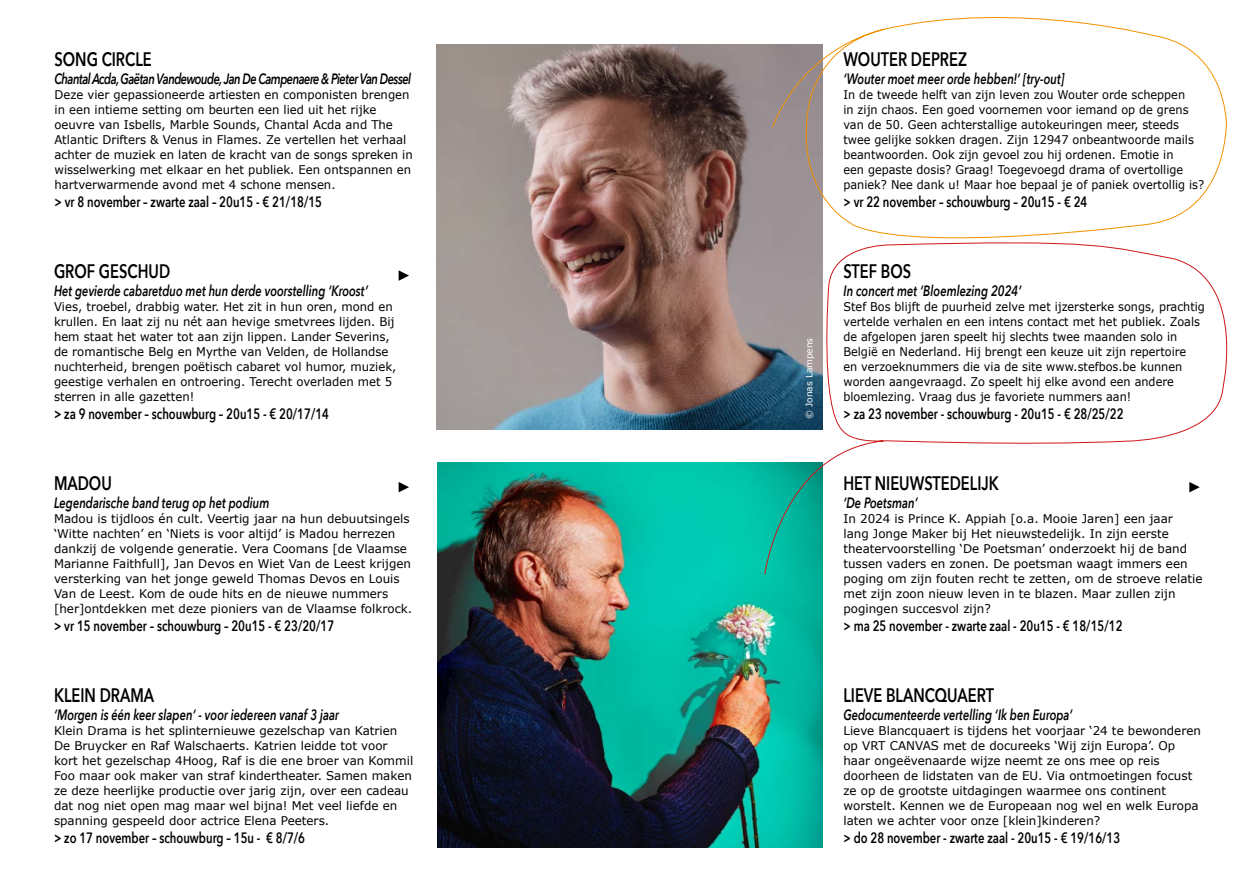
<style>
.page{position:relative;width:1259px;height:893px;background:#fff}
.page>*{position:absolute;margin:0;border:0;box-sizing:border-box;transform-origin:0 0}
.t1{font:600 19.5px "Avenir Next";color:#000;scale:.75 1}
.t2{font:600 15px "Avenir Next";color:#000;scale:.75 1}
.t3{font:italic 600 15px "Avenir Next";color:#000;scale:.75 1}
.t4{font:italic 600 15px "Avenir Next";letter-spacing:-.05em;color:#000;scale:.75 1}
.t5{font:12px/15px "Verdana";color:#000}
.t6{font:12px/15px "Verdana";color:#000;scale:.94 1}
.t7{font:9px "Verdana";color:#fff}
</style>
<div class="page">
<svg style="left:398px;top:270px;width:11px;height:11px"></svg>
<svg style="left:398px;top:482px;width:11px;height:10px"></svg>
<img style="left:437px;top:44px;width:334px;height:385px">
<img style="left:437px;top:462px;width:385px;height:385px">
<svg style="left:771px;top:16px;width:456px;height:223px"></svg>
<svg style="left:764px;top:239px;width:464px;height:336px"></svg>
<h1 class="t1" style="left:54px;top:43px;width:131px">SONG CIRCLE</h1>
<p class="t4" style="left:54px;top:66px;width:477px">Chantal Acda, Gaëtan Vandewoude, Jan De Campenaere &amp; Pieter Van Dessel</p>
<p class="t5" style="left:54px;top:87px;width:360px">Deze vier gepassioneerde artiesten en componisten brengen in een intieme setting om beurten een lied uit het rijke oeuvre van Isbells, Marble Sounds, Chantal Acda and The Atlantic Drifters &amp; Venus in Flames. Ze vertellen het verhaal achter de muziek en laten de kracht van de songs spreken in wisselwerking met elkaar en het publiek. Een ontspannen en hartverwarmende avond met 4 schone mensen.</p>
<p class="t2" style="left:54px;top:189px;width:358px">&gt; vr 8 november – zwarte zaal – 20u15 - € 21/18/15</p>
<h1 class="t1" style="left:54px;top:255px;width:156px">GROF GESCHUD</h1>
<p class="t3" style="left:54px;top:278px;width:420px">Het gevierde cabaretduo met hun derde voorstelling ‘Kroost’</p>
<p class="t5" style="left:54px;top:299px;width:344px">Vies, troebel, drabbig water. Het zit in hun oren, mond en krullen. En laat zij nu nét aan hevige smetvrees lijden. Bij hem staat het water tot aan zijn lippen. Lander Severins, de romantische Belg en Myrthe van Velden, de Hollandse nuchterheid, brengen poëtisch cabaret vol humor, muziek, geestige verhalen en ontroering. Terecht overladen met 5 sterren in alle gazetten!</p>
<p class="t2" style="left:54px;top:401px;width:368px">&gt; za 9 november – schouwburg – 20u15 - € 20/17/14</p>
<h1 class="t1" style="left:54px;top:467px;width:79px">MADOU</h1>
<p class="t3" style="left:54px;top:490px;width:289px">Legendarische band terug op het podium</p>
<p class="t5" style="left:54px;top:511px;width:360px">Madou is tijdloos én cult. Veertig jaar na hun debuutsingels ‘Witte nachten’ en ‘Niets is voor altijd’ is Madou herrezen dankzij de volgende generatie. Vera Coomans [de Vlaamse Marianne Faithfull], Jan Devos en Wiet Van de Leest krijgen versterking van het jonge geweld Thomas Devos en Louis Van de Leest. Kom de oude hits en de nieuwe nummers [her]ontdekken met deze pioniers van de Vlaamse folkrock.</p>
<p class="t2" style="left:54px;top:613px;width:375px">&gt; vr 15 november – schouwburg – 20u15 - € 23/20/17</p>
<h1 class="t1" style="left:54px;top:679px;width:135px">KLEIN DRAMA</h1>
<p class="t3" style="left:54px;top:702px;width:382px">‘Morgen is één keer slapen’ - voor iedereen vanaf 3 jaar</p>
<p class="t5" style="left:54px;top:723px;width:361px">Klein Drama is het splinternieuwe gezelschap van Katrien De Bruycker en Raf Walschaerts. Katrien leidde tot voor kort het gezelschap 4Hoog, Raf is die ene broer van Kommil Foo maar ook maker van straf kindertheater. Samen maken ze deze heerlijke productie over jarig zijn, over een cadeau dat nog niet open mag maar wel bijna! Met veel liefde en spanning gespeeld door actrice Elena Peeters.</p>
<p class="t2" style="left:54px;top:825px;width:336px">&gt; zo 17 november – schouwburg – 15u - € 8/7/6</p>
<p class="t7" style="left:803px;top:419px;width:83px;rotate:-90deg">© Jonas Lampens</p>
<h1 class="t1" style="left:843px;top:43px;width:166px">WOUTER DEPREZ</h1>
<p class="t3" style="left:843px;top:66px;width:296px">‘Wouter moet meer orde hebben!’ [try-out]</p>
<p class="t6" style="left:843px;top:87px;width:385px">In de tweede helft van zijn leven zou Wouter orde scheppen<br>in zijn chaos. Een goed voornemen voor iemand op de grens van de 50. Geen achterstallige autokeuringen meer, steeds twee gelijke sokken dragen. Zijn 12947 onbeantwoorde mails beantwoorden. Ook zijn gevoel zou hij ordenen. Emotie in<br>een gepaste dosis? Graag! Toegevoegd drama of overtollige paniek? Nee dank u! Maar hoe bepaal je of paniek overtollig is?</p>
<p class="t2" style="left:843px;top:189px;width:327px">&gt; vr 22 november – schouwburg – 20u15 - € 24</p>
<h1 class="t1" style="left:843px;top:255px;width:92px">STEF BOS</h1>
<p class="t3" style="left:843px;top:278px;width:239px">In concert met ‘Bloemlezing 2024’</p>
<p class="t6" style="left:843px;top:299px;width:386px">Stef Bos blijft de puurheid zelve met ijzersterke songs, prachtig vertelde verhalen en een intens contact met het publiek. Zoals de afgelopen jaren speelt hij slechts twee maanden solo in België en Nederland. Hij brengt een keuze uit zijn repertoire<br>en verzoeknummers die via de site www.stefbos.be kunnen worden aangevraagd. Zo speelt hij elke avond een andere bloemlezing. Vraag dus je favoriete nummers aan!</p>
<p class="t2" style="left:843px;top:401px;width:375px">&gt; za 23 november - schouwburg - 20u15 - € 28/25/22</p>
<h1 class="t1" style="left:843px;top:467px;width:209px">HET NIEUWSTEDELIJK</h1>
<p class="t3" style="left:843px;top:490px;width:101px">‘De Poetsman’</p>
<p class="t5" style="left:843px;top:511px;width:360px">In 2024 is Prince K. Appiah [o.a. Mooie Jaren] een jaar<br>lang Jonge Maker bij Het nieuwstedelijk. In zijn eerste theatervoorstelling ‘De Poetsman’ onderzoekt hij de band tussen vaders en zonen. De poetsman waagt immers een poging om zijn fouten recht te zetten, om de stroeve relatie met zijn zoon nieuw leven in te blazen. Maar zullen zijn pogingen succesvol zijn?</p>
<p class="t2" style="left:843px;top:613px;width:373px">&gt; ma 25 november - zwarte zaal - 20u15 - € 18/15/12</p>
<h1 class="t1" style="left:843px;top:679px;width:202px">LIEVE BLANCQUAERT</h1>
<p class="t3" style="left:843px;top:702px;width:307px">Gedocumenteerde vertelling ‘Ik ben Europa’</p>
<p class="t5" style="left:843px;top:723px;width:359px">Lieve Blancquaert is tijdens het voorjaar ‘24 te bewonderen op VRT CANVAS met de docureeks ‘Wij zijn Europa’. Op haar ongeëvenaarde wijze neemt ze ons mee op reis doorheen de lidstaten van de EU. Via ontmoetingen focust ze op de grootste uitdagingen waarmee ons continent worstelt. Kennen we de Europeaan nog wel en welk Europa laten we achter voor onze [klein]kinderen?</p>
<p class="t2" style="left:843px;top:825px;width:371px">&gt; do 28 november - zwarte zaal - 20u15 - € 19/16/13</p>
</div>
